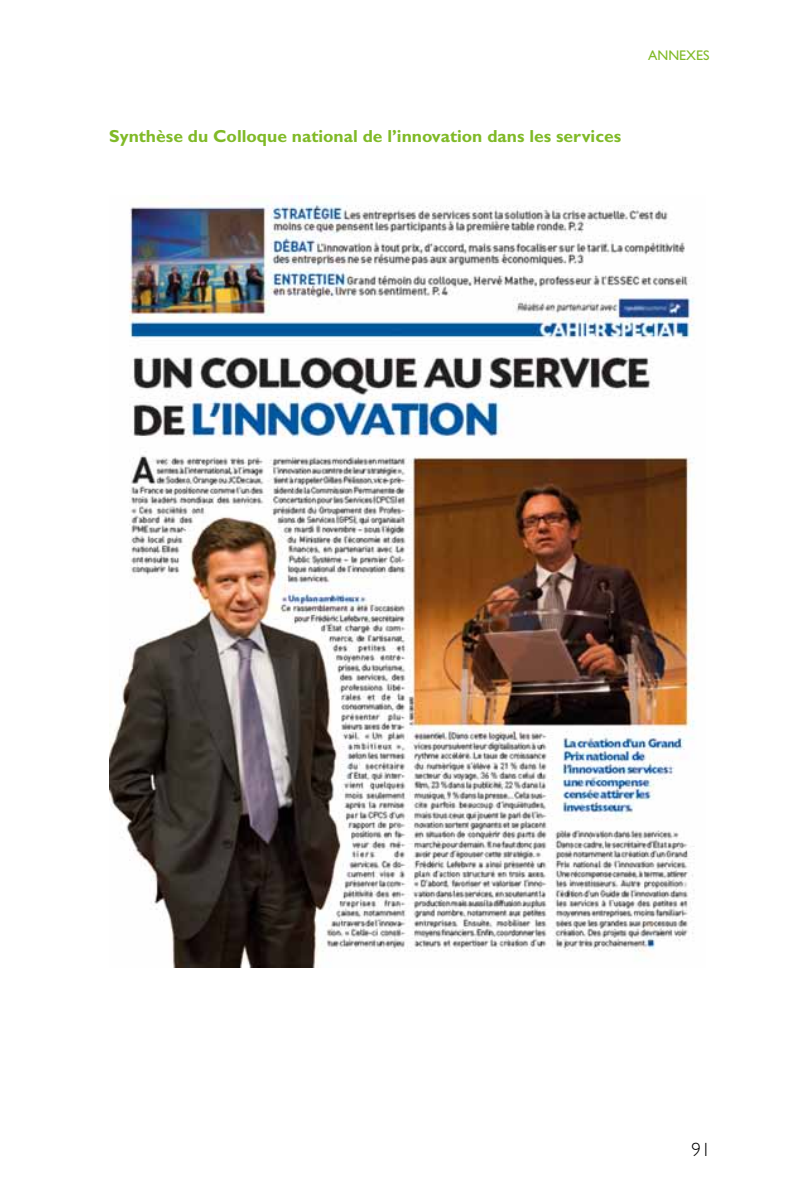
<style>
.page{position:relative;width:794px;height:1191px;background:#fff}
.page>*{position:absolute;margin:0;border:0;box-sizing:border-box;transform-origin:0 0}
.t1{font:300 19.25px "Gill Sans";color:#000}
.t2{font:700 17.5px "Gill Sans";color:#80ba27}
.t3{font:14px "Gill Sans";color:#80ba27}
</style>
<div class="page">
<img style="left:109px;top:202px;width:586px;height:765px">
<p class="t3" style="left:648px;top:47px;width:63px">ANNEXES</p>
<p class="t2" style="left:109px;top:126px;width:513px">Synthèse du Colloque national de l’innovation dans les services</p>
<p class="t1" style="left:691px;top:1138px;width:21px">91</p>
</div>
